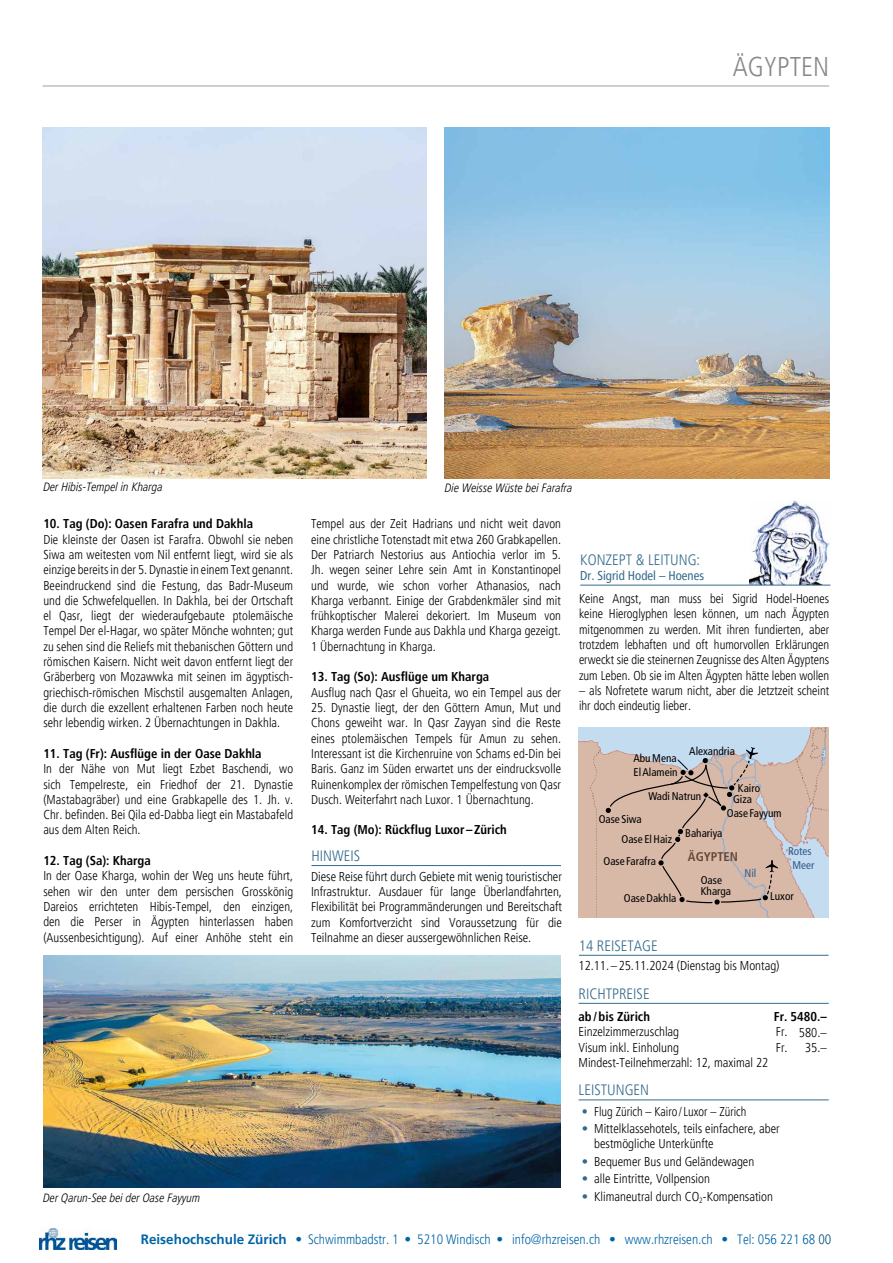
<style>
.page{position:relative;width:893px;height:1263px;background:#fff}
.page>*{position:absolute;margin:0;border:0;box-sizing:border-box;transform-origin:0 0}
.t1{font:300 condensed 27px "Frutiger LT Pro";color:#878988}
.t2{font:300 condensed 15px "Frutiger LT Pro";color:#356b8a}
.t3{font:300 condensed 13.5px "Frutiger LT Pro";color:#0065a5}
.t4{font:300 condensed 12.75px/15.3px "Frutiger LT Pro";color:#000;text-align:justify}
.t5{font:700 condensed 12.75px "Frutiger LT Pro";color:#000}
.t6{font:300 condensed 12.75px "Frutiger LT Pro";color:#000;scale:.95 1}
.t7{font:condensed 12.75px "Frutiger LT Pro";color:#356b8a}
.t8{font:700 condensed 12.6px "Frutiger";color:#684536}
.t9{font:italic 300 condensed 12px "Frutiger LT Pro";color:#000}
.t10{font:condensed 11.25px/22.5px "Frutiger";color:#000}
.t11{font:condensed 11.25px "Frutiger";color:#325b8f}
.s1{color:#356b8a}
.s2{font-weight:700;font-stretch:normal}
.s3{color:#005072}
</style>
<div class="page">
<img style="left:40px;top:1228px;width:77px;height:21px">
<img style="left:749px;top:501px;width:81px;height:84px">
<hr style="left:580px;top:585px;width:250px;height:1px;background:#356b8a">
<hr style="left:579px;top:1099px;width:250px;height:1px;background:#356b8a">
<hr style="left:579px;top:955px;width:249px;height:1px;background:#356b8a">
<hr style="left:311px;top:865px;width:250px;height:1px;background:#356b8a">
<img style="left:43px;top:955px;width:518px;height:233px">
<img style="left:579px;top:727px;width:250px;height:190px">
<svg style="left:606px;top:747px;width:172px;height:157px;background:#ceb5a8"></svg>
<img style="left:43px;top:128px;width:384px;height:350px">
<img style="left:445px;top:128px;width:384px;height:350px">
<hr style="left:43px;top:86px;width:786px;height:1px;background:#9d9e9e">
<hr style="left:579px;top:1003px;width:250px;height:1px;background:#356b8a">
<h1 class="t1" style="left:733px;top:51px;width:98px">ÄGYPTEN</h1>
<p class="t9" style="left:43px;top:480px;width:121px">Der Hibis-Tempel in Kharga</p>
<p class="t9" style="left:445px;top:481px;width:129px">Die Weisse Wüste bei Farafra</p>
<p class="t5" style="left:43px;top:516px;width:211px">10. Tag (Do): Oasen Farafra und Dakhla</p>
<p class="t4" style="left:43px;top:532px;width:251px">Die kleinste der Oasen ist Farafra. Obwohl sie neben Siwa am weitesten vom Nil entfernt liegt, wird sie als einzige bereits in der 5. Dynastie in einem Text genannt.<br>Beeindruckend sind die Festung, das Badr-Museum und die Schwefelquellen. In Dakhla, bei der Ortschaft el Qasr, liegt der wiederaufgebaute ptolemäische Tempel Der el-Hagar, wo später Mönche wohnten; gut zu sehen sind die Reliefs mit thebanischen Göttern und römischen Kaisern. Nicht weit davon entfernt liegt der Gräberberg von Mozawwka mit seinen im ägyptisch&shy;griechisch-römischen Mischstil ausgemalten Anlagen, die durch die exzellent erhaltenen Farben noch heute sehr lebendig wirken. 2 Übernachtungen in Dakhla.</p>
<p class="t5" style="left:43px;top:746px;width:220px">11. Tag (Fr): Ausflüge in der Oase Dakhla</p>
<p class="t4" style="left:43px;top:761px;width:251px">In der Nähe von Mut liegt Ezbet Baschendi, wo sich Tempelreste, ein Friedhof der 21. Dynastie (Mastabagräber) und eine Grabkapelle des 1. Jh. v.<br>Chr. befinden. Bei Qila ed-Dabba liegt ein Mastabafeld aus dem Alten Reich.</p>
<p class="t5" style="left:43px;top:853px;width:109px">12. Tag (Sa): Kharga</p>
<p class="t4" style="left:43px;top:868px;width:251px">In der Oase Kharga, wohin der Weg uns heute führt, sehen wir den unter dem persischen Grosskönig Dareios errichteten Hibis-Tempel, den einzigen, den die Perser in Ägypten hinterlassen haben (Aussenbesichtigung). Auf einer Anhöhe steht ein</p>
<p class="t9" style="left:43px;top:1191px;width:159px">Der Qarun-See bei der Oase Fayyum</p>
<p class="t4" style="left:311px;top:516px;width:251px">Tempel aus der Zeit Hadrians und nicht weit davon eine christliche Totenstadt mit etwa 260 Grabkapellen.<br>Der Patriarch Nestorius aus Antiochia verlor im 5.<br>Jh. wegen seiner Lehre sein Amt in Konstantinopel und wurde, wie schon vorher Athanasios, nach Kharga verbannt. Einige der Grabdenkmäler sind mit frühkoptischer Malerei dekoriert. Im Museum von Kharga werden Funde aus Dakhla und Kharga gezeigt.<br>1 Übernachtung in Kharga.</p>
<p class="t5" style="left:311px;top:669px;width:180px">13. Tag (So): Ausflüge um Kharga</p>
<p class="t4" style="left:311px;top:685px;width:251px">Ausflug nach Qasr el Ghueita, wo ein Tempel aus der</p>
<p class="t4" style="left:311px;top:700px;width:251px">25. Dynastie liegt, der den Göttern Amun, Mut und Chons geweiht war. In Qasr Zayyan sind die Reste eines ptolemäischen Tempels für Amun zu sehen.<br>Interessant ist die Kirchenruine von Schams ed-Din bei Baris. Ganz im Süden erwartet uns der eindrucksvolle Ruinenkomplex der römischen Tempelfestung von Qasr Dusch. Weiterfahrt nach Luxor. 1 Übernachtung.</p>
<p class="t5" style="left:311px;top:822px;width:197px">14. Tag (Mo): Rückflug Luxor–Zürich</p>
<p class="t2" style="left:311px;top:847px;width:50px">HINWEIS</p>
<p class="t4" style="left:311px;top:869px;width:252px">Diese Reise führt durch Gebiete mit wenig touristischer Infrastruktur. Ausdauer für lange Überlandfahrten, Flexibilität bei Programmänderungen und Bereitschaft zum Komfortverzicht sind Voraussetzung für die Teilnahme an dieser aussergewöhnlichen Reise.</p>
<p class="t2" style="left:580px;top:551px;width:121px">KONZEPT &amp; LEITUNG:</p>
<p class="t7" style="left:580px;top:569px;width:125px">Dr. Sigrid Hodel – Hoenes</p>
<p class="t4" style="left:579px;top:591px;width:252px">Keine Angst, man muss bei Sigrid Hodel-Hoenes keine Hieroglyphen lesen können, um nach Ägypten mitgenommen zu werden. Mit ihren fundierten, aber trotzdem lebhaften und oft humorvollen Erklärungen erweckt sie die steinernen Zeugnisse des Alten Ägyptens zum Leben. Ob sie im Alten Ägypten hätte leben wollen</p>
<p class="t4" style="left:579px;top:683px;width:252px">– als Nofretete warum nicht, aber die Jetztzeit scheint ihr doch eindeutig lieber.</p>
<p class="t10" style="left:633px;top:746px;width:45px">Abu Mena</p>
<p class="t10" style="left:634px;top:761px;width:46px">El Alamein</p>
<p class="t10" style="left:689px;top:739px;width:47px">Alexandria</p>
<p class="t10" style="left:738px;top:777px;width:24px">Kairo</p>
<p class="t10" style="left:648px;top:785px;width:54px">Wadi Natrun</p>
<p class="t10" style="left:603px;top:828px;width:70px;text-indent:18px">Oase El Haiz<br>Oase Farafra</p>
<p class="t10" style="left:624px;top:887px;width:54px">Oase Dakhla</p>
<p class="t10" style="left:770px;top:885px;width:25px">Luxor</p>
<p class="t10" style="left:733px;top:788px;width:20px">Giza</p>
<p class="t10" style="left:727px;top:802px;width:56px">Oase Fayyum</p>
<p class="t10" style="left:599px;top:808px;width:44px">Oase Siwa</p>
<p class="t10" style="left:685px;top:821px;width:39px">Bahariya</p>
<p class="t11" style="left:788px;top:845px;width:25px">Rotes</p>
<p class="t8" style="left:688px;top:849px;width:52px">ÄGYPTEN</p>
<p class="t11" style="left:792px;top:858px;width:24px">Meer</p>
<p class="t11" style="left:744px;top:866px;width:13px">Nil</p>
<p class="t10" style="left:701px;top:874px;width:32px;line-height:11.2px">Oase<br>Kharga</p>
<p class="t2" style="left:579px;top:937px;width:80px">14 REISETAGE</p>
<p class="t4" style="left:579px;top:958px;width:203px">12.11.–25.11.2024 (Dienstag bis Montag)</p>
<p class="t2" style="left:579px;top:985px;width:73px">RICHTPREISE</p>
<p class="t5" style="left:579px;top:1009px;width:73px">ab/bis Zürich</p>
<p class="t4" style="left:579px;top:1024px;width:191px;text-align:left">Einzelzimmerzuschlag<br>Visum inkl. Einholung<br>Mindest-Teilnehmerzahl: 12, maximal 22</p>
<p class="t5" style="left:774px;top:1009px;width:54px">Fr. 5480.–</p>
<p class="t4" style="left:799px;top:1024px;width:29px;text-align:center">580.–<br>35.–</p>
<p class="t4" style="left:776px;top:1024px;width:13px">Fr.<br>Fr.</p>
<p class="t2" style="left:579px;top:1081px;width:72px">LEISTUNGEN</p>
<p class="t6" style="left:582px;top:1104px;width:175px"><span class="s1">•</span> Flug Zürich – Kairo /Luxor – Zürich</p>
<p class="t4" style="left:594px;top:1121px;width:187px;text-indent:-12px"><span class="s1">•</span> Mittelklassehotels, teils einfachere, aber bestmögliche Unterkünfte</p>
<p class="t4" style="left:582px;top:1154px;width:174px"><span class="s1">•</span> Bequemer Bus und Geländewagen</p>
<p class="t4" style="left:582px;top:1171px;width:129px"><span class="s1">•</span> alle Eintritte, Vollpension</p>
<p class="t4" style="left:582px;top:1189px;width:193px"><span class="s1">•</span> Klimaneutral durch CO<sub>2</sub>-Kompensation</p>
<p class="t3" style="left:141px;top:1231px;width:692px"><span class="s2">Reisehochschule Zürich</span> • Schwimmbadstr. 1 • 5210 Windisch • info@rhzreisen.ch • www.rhzreisen.ch • Tel: 056 221 68 <span class="s3">00</span></p>
</div>
